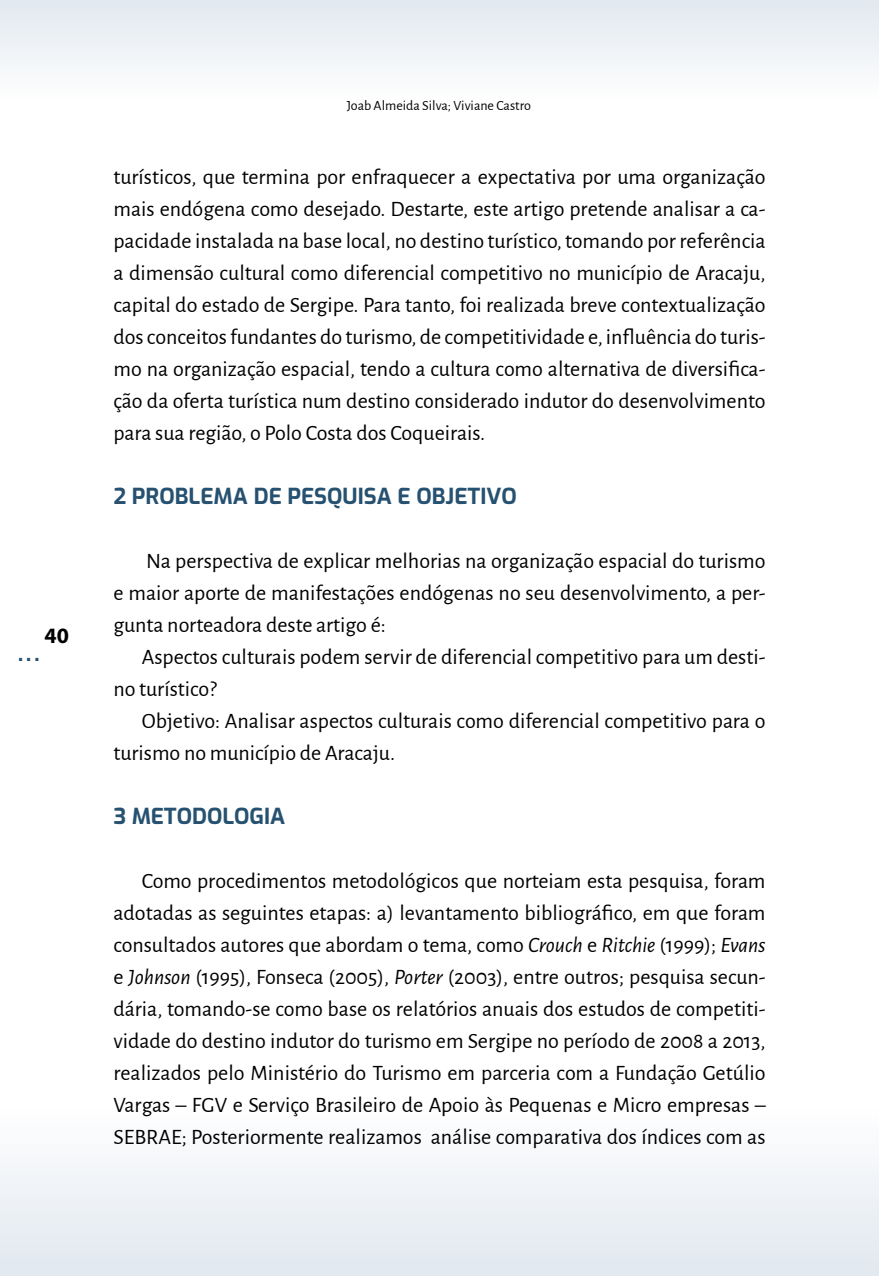
<style>
.page{position:relative;width:879px;height:1276px;background:#fff}
.page>*{position:absolute;margin:0;border:0;box-sizing:border-box;transform-origin:0 0}
.t1{font:22px/32px "Alegreya Sans";color:#000;text-align:justify}
.t2{font:700 22px "Exo";color:#275170}
.t3{font:700 22px "Eurose";color:#275170}
.t4{font:700 22px "Myriad Pro";color:#000}
.t5{font:14px "Alegreya Sans";color:#000}
.s1{font-style:italic}
</style>
<div class="page">
<div style="left:0;top:0;width:879px;height:255px;background:linear-gradient(to bottom,#ecf0f5,#fff)"></div>
<div style="left:0;top:1057px;width:879px;height:219px;background:linear-gradient(to bottom,#fff,#e2e9f0)"></div>
<p class="t4" style="left:44px;top:621px;width:26px">40</p>
<p class="t3" style="left:17px;top:641px;width:26px">...</p>
<p class="t5" style="left:347px;top:96px;width:186px">Joab Almeida Silva; Viviane Castro</p>
<p class="t1" style="left:113px;top:159px;width:654px">turísticos, que termina por enfraquecer a expectativa por uma organização mais endógena como desejado. Destarte, este artigo pretende analisar a ca&shy;pacidade instalada na base local, no destino turístico, tomando por referência a dimensão cultural como diferencial competitivo no município de Aracaju, capital do estado de Sergipe. Para tanto, foi realizada breve contextualização dos conceitos fundantes do turismo, de competitividade e, influência do turis&shy;mo na organização espacial, tendo a cultura como alternativa de diversifica&shy;ção da oferta turística num destino considerado indutor do desenvolvimento para sua região, o Polo Costa dos Coqueirais.</p>
<p class="t2" style="left:113px;top:479px;width:405px">2 PROBLEMA DE PESQUISA E OBJETIVO</p>
<p class="t1" style="left:113px;top:544px;width:653px;text-indent:33px">Na perspectiva de explicar melhorias na organização espacial do turismo e maior aporte de manifestações endógenas no seu desenvolvimento, a per&shy;gunta norteadora deste artigo é:</p>
<p class="t1" style="left:113px;top:640px;width:653px;text-indent:28px">Aspectos culturais podem servir de diferencial competitivo para um desti&shy;no turístico?</p>
<p class="t1" style="left:113px;top:704px;width:653px;text-indent:28px">Objetivo: Analisar aspectos culturais como diferencial competitivo para o turismo no município de Aracaju.</p>
<p class="t2" style="left:113px;top:799px;width:173px">3 METODOLOGIA</p>
<p class="t1" style="left:113px;top:864px;width:654px;text-indent:28px">Como procedimentos metodológicos que norteiam esta pesquisa, foram adotadas as seguintes etapas: a) levantamento bibliográfico, em que foram consultados autores que abordam o tema, como <span class="s1">Crouch</span> e <span class="s1">Ritchie</span> (1999); <span class="s1">Evans </span>e <span class="s1">Johnson</span> (1995), Fonseca (2005), <span class="s1">Porter</span> (2003), entre outros; pesquisa secun&shy;dária, tomando-se como base os relatórios anuais dos estudos de competiti&shy;vidade do destino indutor do turismo em Sergipe no período de 2008 a 2013, realizados pelo Ministério do Turismo em parceria com a Fundação Getúlio Vargas – FGV e Serviço Brasileiro de Apoio às Pequenas e Micro empresas – SEBRAE; Posteriormente realizamos análise comparativa dos índices com as</p>
</div>
